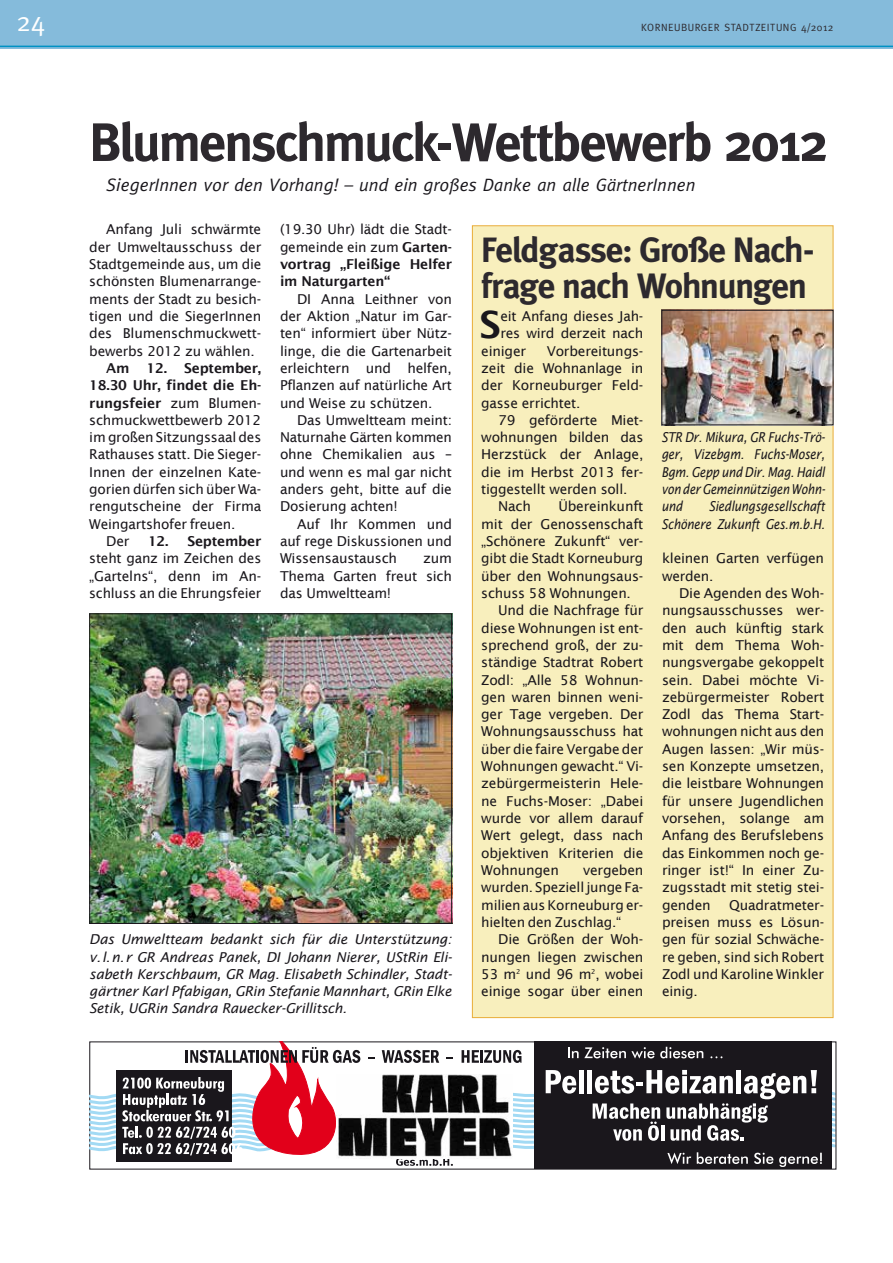
<style>
.page{position:relative;width:893px;height:1263px;background:#fff}
.page>*{position:absolute;margin:0;border:0;box-sizing:border-box;transform-origin:0 0}
.t1{font:700 54px "Meta";letter-spacing:-.035em;color:#2d292e}
.t2{font:600 37.65px "Lucida Sans";color:#1a171c}
.t3{font:700 35.25px/36px "Meta";letter-spacing:-.03em;color:#2d292e}
.t4{font:27px "Meta";color:#feffff}
.t5{font:italic 18px "Meta";color:#1a171c}
.t6{font:13.65px/17.2px "Lucida Sans";letter-spacing:-.015em;color:#1a171c;text-align:justify}
.t7{font:italic 13.65px/17.2px "Lucida Sans";letter-spacing:-.015em;color:#1a171c;text-align:justify}
.t8{font:600 13.65px/17.2px "Lucida Sans";letter-spacing:-.015em;color:#1a171c;text-align:justify}
.t9{font:italic 13.65px/17.2px "Lucida Sans";letter-spacing:-.015em;color:#1a171c;text-align:justify;scale:.85 1}
.t10{font:10.5px "Meta";letter-spacing:.05em;color:#2d292e}
.s1{font-weight:400}
</style>
<div class="page">
<div style="left:0;top:0;width:893px;height:49px;background:#85bbdb"></div>
<hr style="left:0;top:46px;width:893px;height:1px;background:#0092c4">
<img style="left:91px;top:615px;width:359px;height:307px">
<div style="left:89px;top:613px;width:363px;height:311px;border:1px solid #1a171c"></div>
<div style="left:472px;top:226px;width:361px;height:791px;background:#f8efbd"></div>
<div style="left:534px;top:1042px;width:297px;height:127px;background:#1a171c"></div>
<div style="left:90px;top:1041px;width:746px;height:128px;border:1px solid #1a171c"></div>
<svg style="left:368px;top:1057px;width:7px;height:2px"></svg>
<svg style="left:382px;top:1050px;width:57px;height:13px"></svg>
<svg style="left:447px;top:1057px;width:6px;height:2px"></svg>
<svg style="left:462px;top:1050px;width:59px;height:13px"></svg>
<svg style="left:396px;top:1159px;width:57px;height:7px"></svg>
<img style="left:360px;top:1074px;width:149px;height:83px">
<svg style="left:90px;top:1041px;width:270px;height:120px"></svg>
<svg style="left:509px;top:1070px;width:328px;height:97px"></svg>
<svg style="left:568px;top:1047px;width:135px;height:11px"></svg>
<svg style="left:710px;top:1056px;width:12px;height:2px"></svg>
<img style="left:663px;top:312px;width:168px;height:111px">
<div style="left:661px;top:310px;width:172px;height:115px;border:1px solid #1a171c"></div>
<hr style="left:892px;top:49px;width:1px;height:1214px;background:#cfdba5">
<h3 class="t4" style="left:16px;top:6px;width:30px">24</h3>
<p class="t10" style="left:801px;top:21px;width:7px">5</p>
<p class="t10" style="left:828px;top:21px;width:7px">0</p>
<p class="t10" style="left:641px;top:21px;width:194px">KORNEUBURGER STADTZEITUNG 4/2012</p>
<h1 class="t1" style="left:89px;top:111px;width:740px">Blumenschmuck-Wettbewerb 2012</h1>
<h3 class="t5" style="left:106px;top:174px;width:591px">SiegerInnen vor den Vorhang! – und ein großes Danke an alle GärtnerInnen</h3>
<p class="t6" style="left:89px;top:221px;width:174px;text-indent:17px">Anfang Juli schwärmte der Umweltausschuss der Stadtgemeinde aus, um die schönsten Blumenarrange&shy;ments der Stadt zu besich&shy;tigen und die SiegerInnen des Blumenschmuckwett&shy;bewerbs 2012 zu wählen.</p>
<p class="t8" style="left:106px;top:359px;width:156px">Am 12. September,</p>
<p class="t8" style="left:89px;top:377px;width:173px">18.30 Uhr, findet die Eh-</p>
<p class="t8" style="left:89px;top:394px;width:173px">rungsfeier <span class="s1">zum Blumen-</span></p>
<p class="t6" style="left:89px;top:411px;width:173px">schmuckwettbewerb 2012</p>
<p class="t6" style="left:89px;top:429px;width:173px">im großen Sitzungssaal des</p>
<p class="t6" style="left:89px;top:446px;width:173px">Rathauses statt. Die Sieger-</p>
<p class="t6" style="left:89px;top:463px;width:173px">Innen der einzelnen Kate-</p>
<p class="t6" style="left:89px;top:481px;width:173px">gorien dürfen sich über Wa-</p>
<p class="t6" style="left:89px;top:498px;width:173px">rengutscheine der Firma</p>
<p class="t6" style="left:89px;top:515px;width:148px">Weingartshofer freuen.</p>
<p class="t6" style="left:106px;top:532px;width:25px">Der</p>
<p class="t8" style="left:148px;top:532px;width:115px">12. September</p>
<p class="t6" style="left:89px;top:550px;width:174px">steht ganz im Zeichen des „Gartelns“, denn im An&shy;schluss an die Ehrungsfeier</p>
<p class="t8" style="left:280px;top:221px;width:174px"><span class="s1">(19.30 Uhr) lädt die Stadt&shy;gemeinde ein zum</span> Garten&shy;vortrag „Fleißige Helfer im Naturgarten“</p>
<p class="t6" style="left:280px;top:290px;width:174px;text-indent:17px">DI Anna Leithner von der Aktion „Natur im Gar&shy;ten“ informiert über Nütz&shy;linge, die die Gartenarbeit erleichtern und helfen, Pflanzen auf natürliche Art und Weise zu schützen.</p>
<p class="t6" style="left:280px;top:411px;width:174px;text-indent:17px">Das Umweltteam meint:<br>Naturnahe Gärten kommen ohne Chemikalien aus – und wenn es mal gar nicht anders geht, bitte auf die Dosierung achten!</p>
<p class="t6" style="left:280px;top:515px;width:174px;text-indent:17px">Auf Ihr Kommen und auf rege Diskussionen und Wissensaustausch</p>
<p class="t6" style="left:280px;top:550px;width:174px;text-indent:143px">zum Thema Garten freut sich das Umweltteam!</p>
<p class="t7" style="left:89px;top:931px;width:364px">Das Umweltteam bedankt sich für die Unterstützung: v.l.n.r GR Andreas Panek, DI Johann Nierer, UStRin Eli&shy;sabeth Kerschbaum, GR Mag. Elisabeth Schindler, Stadt&shy;gärtner Karl Pfabigan, GRin Stefanie Mannhart, GRin Elke Setik, UGRin Sandra Rauecker-Grillitsch.</p>
<h3 class="t3" style="left:481px;top:232px;width:335px">Feldgasse: Große Nach&shy;frage nach Wohnungen</h3>
<h2 class="t2" style="left:479px;top:303px;width:23px">S</h2>
<p class="t6" style="left:500px;top:307px;width:144px">eit Anfang dieses Jah-</p>
<p class="t6" style="left:500px;top:325px;width:144px">res wird derzeit nach</p>
<p class="t6" style="left:481px;top:342px;width:46px">einiger</p>
<p class="t6" style="left:481px;top:342px;width:164px;text-indent:66px">Vorbereitungs&shy;zeit die Wohnanlage in der Korneuburger Feld&shy;gasse errichtet.</p>
<p class="t6" style="left:498px;top:411px;width:147px">79 geförderte Miet-</p>
<p class="t6" style="left:481px;top:429px;width:164px">wohnungen bilden das</p>
<p class="t6" style="left:481px;top:446px;width:164px">Herzstück der Anlage,</p>
<p class="t6" style="left:481px;top:463px;width:164px">die im Herbst 2013 fer-</p>
<p class="t6" style="left:481px;top:481px;width:148px">tiggestellt werden soll.</p>
<p class="t6" style="left:498px;top:498px;width:34px">Nach</p>
<p class="t6" style="left:558px;top:498px;width:86px">Übereinkunft</p>
<p class="t6" style="left:481px;top:515px;width:164px">mit der Genossenschaft</p>
<p class="t6" style="left:481px;top:532px;width:164px">„Schönere Zukunft“ ver-</p>
<p class="t6" style="left:481px;top:550px;width:164px">gibt die Stadt Korneuburg</p>
<p class="t6" style="left:481px;top:567px;width:164px">über den Wohnungsaus-</p>
<p class="t6" style="left:481px;top:584px;width:151px">schuss 58 Wohnungen.</p>
<p class="t6" style="left:498px;top:602px;width:147px">Und die Nachfrage für</p>
<p class="t6" style="left:481px;top:619px;width:164px">diese Wohnungen ist ent-</p>
<p class="t6" style="left:481px;top:636px;width:164px">sprechend groß, der zu-</p>
<p class="t6" style="left:481px;top:654px;width:164px">ständige Stadtrat Robert</p>
<p class="t6" style="left:481px;top:671px;width:164px">Zodl: „Alle 58 Wohnun-</p>
<p class="t6" style="left:481px;top:688px;width:164px">gen waren binnen weni-</p>
<p class="t6" style="left:481px;top:706px;width:164px">ger Tage vergeben. Der</p>
<p class="t6" style="left:481px;top:723px;width:164px">Wohnungsausschuss hat</p>
<p class="t6" style="left:481px;top:740px;width:164px">über die faire Vergabe der</p>
<p class="t6" style="left:481px;top:757px;width:164px">Wohnungen gewacht.“ Vi-</p>
<p class="t6" style="left:481px;top:775px;width:164px">zebürgermeisterin Hele-</p>
<p class="t6" style="left:481px;top:792px;width:164px">ne Fuchs-Moser: „Dabei</p>
<p class="t6" style="left:481px;top:809px;width:164px">wurde vor allem darauf</p>
<p class="t6" style="left:481px;top:827px;width:164px">Wert gelegt, dass nach</p>
<p class="t6" style="left:481px;top:844px;width:164px">objektiven Kriterien die</p>
<p class="t6" style="left:481px;top:861px;width:79px">Wohnungen</p>
<p class="t9" style="left:661px;top:429px;width:194px">STR Dr. Mikura, GR Fuchs-Trö&shy;ger, Vizebgm. Fuchs-Moser, Bgm. Gepp und Dir. Mag. Haidl von der Gemeinnützigen Wohn&shy;und</p>
<p class="t9" style="left:661px;top:498px;width:194px;text-align:right">Siedlungsgesellschaft<br>Schönere Zukunft Ges.m.b.H.</p>
<p class="t6" style="left:662px;top:550px;width:164px">kleinen Garten verfügen werden.</p>
<p class="t6" style="left:662px;top:584px;width:164px;text-indent:17px">Die Agenden des Woh&shy;nungsausschusses wer&shy;den auch künftig stark mit dem Thema Woh&shy;nungsvergabe gekoppelt sein. Dabei möchte Vi&shy;zebürgermeister Robert Zodl das Thema Start&shy;wohnungen nicht aus den Augen lassen: „Wir müs&shy;sen Konzepte umsetzen, die leistbare Wohnungen für unsere Jugendlichen vorsehen, solange am Anfang des Berufslebens das Einkommen noch ge&shy;ringer ist!“ In einer Zu&shy;zugsstadt mit stetig stei&shy;genden</p>
<p class="t6" style="left:481px;top:861px;width:164px;text-indent:102px">vergeben wurden. Speziell junge Fa&shy;milien aus Korneuburg er&shy;hielten den Zuschlag.“</p>
<p class="t6" style="left:481px;top:931px;width:164px;text-indent:17px">Die Größen der Woh&shy;nungen liegen zwischen 53 m<sup>2</sup> und 96 m<sup>2</sup>, wobei einige sogar über einen</p>
<p class="t6" style="left:662px;top:896px;width:164px;text-indent:67px">Quadratmeter&shy;preisen muss es Lösun&shy;gen für sozial Schwäche&shy;re geben, sind sich Robert Zodl und Karoline Winkler einig.</p>
</div>
